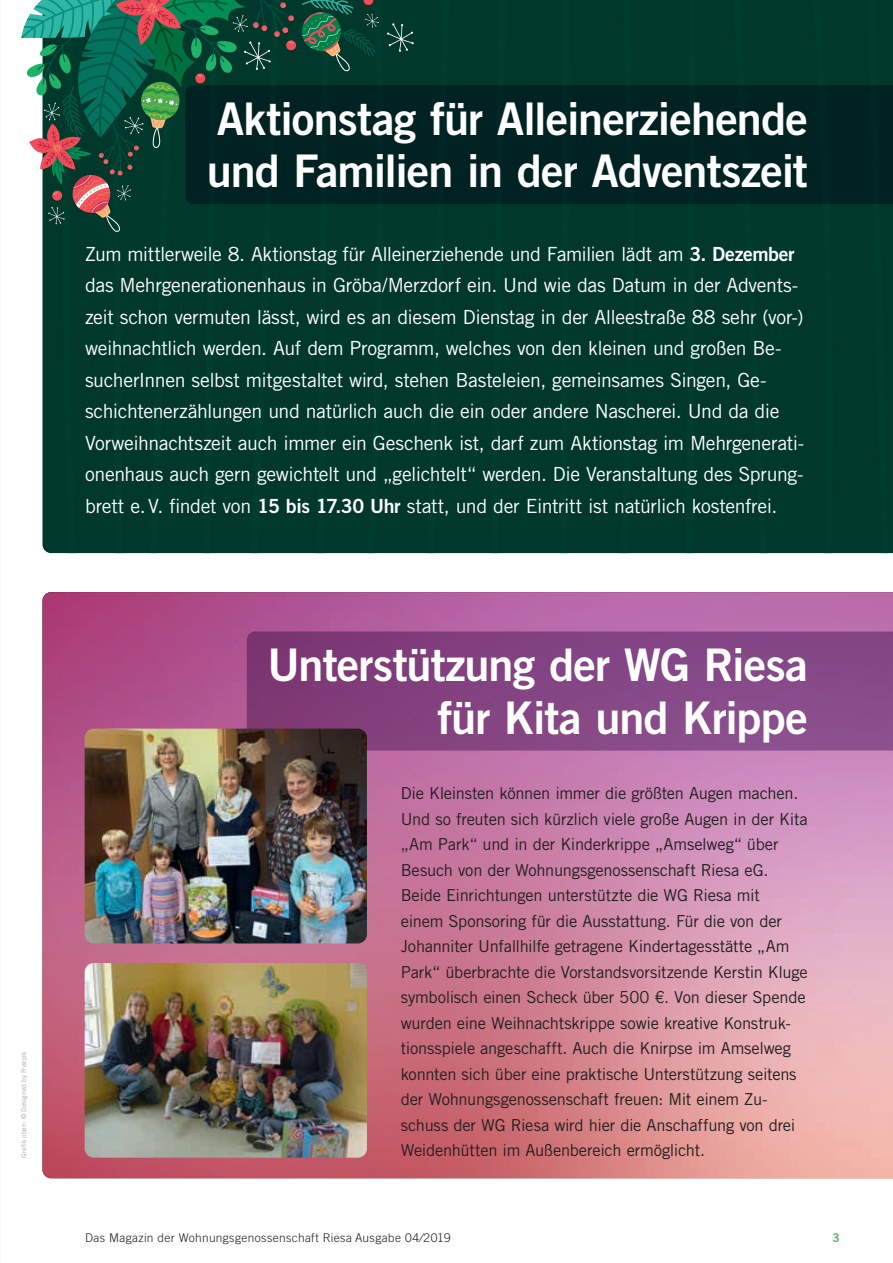
<style>
.page{position:relative;width:893px;height:1263px;background:#fff}
.page>*{position:absolute;margin:0;border:0;box-sizing:border-box;transform-origin:0 0}
.t1{font:45px/52.5px "Trade Gothic LT Std Bd 2";letter-spacing:-.02em;color:#fff;text-align:right}
.t2{font:19.5px/31.5px "Trade Gothic LT Std";letter-spacing:-.02em;color:#fff}
.t3{font:16.5px/25.5px "Trade Gothic LT Std";letter-spacing:-.015em;color:#231f20}
.t4{font:300 12px "Trade Gothic LT Std";letter-spacing:.025em;color:#231f20}
.t5{font:12px "Trade Gothic LT Std Bd 2";color:#54b35c}
.t6{font:6.75px "Trade Gothic LT Std";letter-spacing:.01em;color:#a8a9ad}
.s1{font-family:"Trade Gothic LT Std Bd 2"}
</style>
<div class="page">
<div style="left:414px;top:0;width:479px;height:553px;background:#00382b"></div>
<div style="left:812px;top:0;width:21px;height:553px;background:#00382b"></div>
<div style="left:867px;top:0;width:21px;height:553px;background:#00382b"></div>
<div style="left:621px;top:0;width:13px;height:553px;background:#003b2d"></div>
<div style="left:686px;top:0;width:10px;height:553px;background:#003d2f"></div>
<div style="left:732px;top:0;width:35px;height:553px;background:#00382b"></div>
<div style="left:491px;top:0;width:14px;height:553px;background:#003a2c"></div>
<div style="left:560px;top:0;width:9px;height:553px;background:#003d2f"></div>
<div style="left:427px;top:0;width:23px;height:553px;background:#00382b"></div>
<img style="left:43px;top:592px;width:850px;height:586px">
<svg style="left:247px;top:631px;width:646px;height:119px;background:#844482"></svg>
<img style="left:85px;top:729px;width:282px;height:214px">
<img style="left:85px;top:963px;width:282px;height:195px">
<div style="left:414px;top:85px;width:479px;height:119px;background:#022"></div>
<svg style="left:21px;top:0;width:393px;height:553px;background:#14473b"></svg>
<p class="t6" style="left:20px;top:1158px;width:108px;rotate:-90deg">Grafik oben: © Designed by Freepik</p>
<h1 class="t1" style="left:207px;top:91px;width:603px;text-align:left">Aktionstag für Alleinerziehende und Familien in der Adventszeit</h1>
<p class="t2" style="left:85px;top:238px;width:721px">Zum mittlerweile 8. Aktionstag für Alleinerziehende und Familien lädt am <span class="s1">3. Dezember </span>das Mehrgenerationenhaus in Gröba/Merzdorf ein. Und wie das Datum in der Advents&shy;zeit schon vermuten lässt, wird es an diesem Dienstag in der Alleestraße 88 sehr (vor-) weihnachtlich werden. Auf dem Programm, welches von den kleinen und großen Be&shy;sucherInnen selbst mitgestaltet wird, stehen Basteleien, gemeinsames Singen, Ge&shy;schichtenerzählungen und natürlich auch die ein oder andere Nascherei. Und da die Vorweihnachtszeit auch immer ein Geschenk ist, darf zum Aktionstag im Mehrgenerati&shy;onenhaus auch gern gewichtelt und „gelichtelt“ werden. Die Veranstaltung des Sprung&shy;brett e.V. findet von <span class="s1">15 bis 17.30 Uhr</span> statt, und der Eintritt ist natürlich kostenfrei.</p>
<h1 class="t1" style="left:268px;top:638px;width:542px">Unterstützung der WG Riesa für Kita und Krippe</h1>
<p class="t3" style="left:401px;top:780px;width:409px">Die Kleinsten können immer die größten Augen machen.<br>Und so freuten sich kürzlich viele große Augen in der Kita „Am Park“ und in der Kinderkrippe „Amselweg“ über Besuch von der Wohnungsgenossenschaft Riesa eG.<br>Beide Einrichtungen unterstützte die WG Riesa mit<br>einem Sponsoring für die Ausstattung. Für die von der Johanniter Unfallhilfe getragene Kindertagesstätte „Am Park“ überbrachte die Vorstandsvorsitzende Kerstin Kluge symbolisch einen Scheck über 500 €. Von dieser Spende wurden eine Weihnachtskrippe sowie kreative Konstruk&shy;tionsspiele angeschafft. Auch die Knirpse im Amselweg konnten sich über eine praktische Unterstützung seitens der Wohnungsgenossenschaft freuen: Mit einem Zu&shy;schuss der WG Riesa wird hier die Anschaffung von drei</p>
<p class="t3" style="left:401px;top:1137px;width:306px">Weidenhütten im Außenbereich ermöglicht.</p>
<p class="t4" style="left:85px;top:1230px;width:367px">Das Magazin der Wohnungsgenossenschaft Riesa Ausgabe 04⁄2019</p>
<p class="t5" style="left:832px;top:1230px;width:9px">3</p>
</div>
